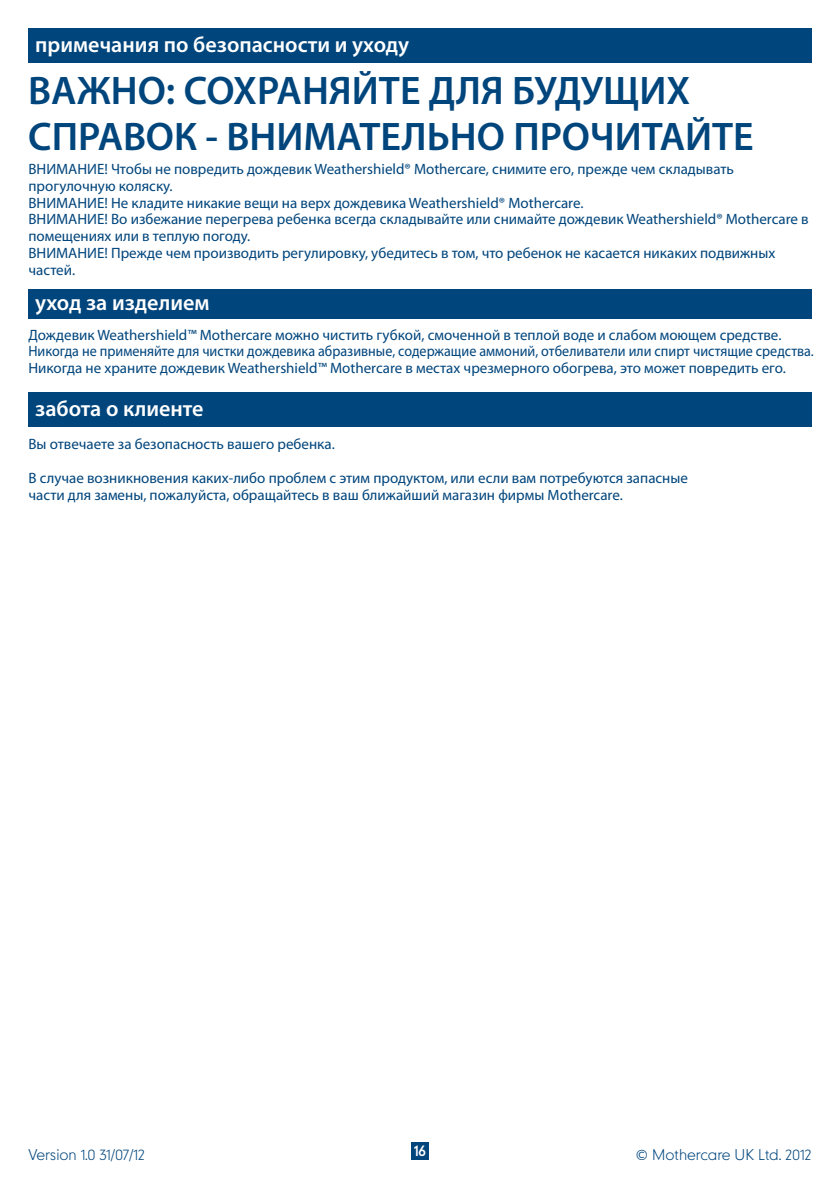
<style>
.page{position:relative;width:840px;height:1191px;background:#fff}
.page>*{position:absolute;margin:0;border:0;box-sizing:border-box;transform-origin:0 0}
.t1{font:600 40px/46px "Myriad Pro";color:#00457c}
.t2{font:600 22px "Myriad Pro";color:#fff}
.t3{font:100 20px "Mothercare";color:#fff}
.t4{font:15px/16.8px "Myriad Pro";color:#00457c}
.t5{font:100 14px "Mothercare";color:#00457c}
.t6{font:14px "Mothercare";color:#fff}
</style>
<div class="page">
<div style="left:411px;top:1142px;width:17px;height:17px;background:#00457c"></div>
<div style="left:28px;top:28px;width:783px;height:34px;background:#00457c"></div>
<div style="left:28px;top:289px;width:783px;height:30px;background:#00457c"></div>
<div style="left:28px;top:393px;width:783px;height:34px;background:#00457c"></div>
<h2 class="t2" style="left:35px;top:30px;width:375px">примечания по безопасности и уходу</h2>
<h1 class="t1" style="left:28px;top:66px;width:726px">ВАЖНО: СОХРАНЯЙТЕ ДЛЯ БУДУЩИХ<br>СПРАВОК - ВНИМАТЕЛЬНО ПРОЧИТАЙТЕ</h1>
<h3 class="t3" style="left:35px;top:32px;width:185px">safety &amp; care notes</h3>
<p class="t4" style="left:28px;top:160px;width:781px">ВНИМАНИЕ! Чтобы не повредить дождевик Weathershield® Мothercare, снимите его, прежде чем складывать прогулочную коляску.<br>ВНИМАНИЕ! Не кладите никакие вещи на верх дождевика Weathershield® Мothercare.<br>ВНИМАНИЕ! Во избежание перегрева ребенка всегда складывайте или снимайте дождевик Weathershield® Мothercare в помещениях или в теплую погоду.<br>ВНИМАНИЕ! Прежде чем производить регулировку, убедитесь в том, что ребенок не касается никаких подвижных частей.</p>
<h2 class="t2" style="left:35px;top:289px;width:176px">уход за изделием</h2>
<p class="t4" style="left:28px;top:326px;width:786px">Дождевик Weathershield™ Мothercare можно чистить губкой, смоченной в теплой воде и слабом моющем средстве.<br>Никогда не применяйте для чистки дождевика абразивные, содержащие аммоний, отбеливатели или спирт чистящие средства.<br>Никогда не храните дождевик Weathershield™ Мothercare в местах чрезмерного обогрева, это может повредить его.</p>
<h2 class="t2" style="left:35px;top:395px;width:170px">забота о клиенте</h2>
<p class="t4" style="left:28px;top:435px;width:308px">Вы отвечаете за безопасность вашего ребенка.</p>
<p class="t4" style="left:28px;top:469px;width:660px">В случае возникновения каких-либо проблем с этим продуктом, или если вам потребуются запасные части для замены, пожалуйста, обращайтесь в ваш ближайший магазин фирмы Mothercare.</p>
<p class="t5" style="left:28px;top:1145px;width:118px">Version 1.0 31/07/12</p>
<p class="t6" style="left:414px;top:1141px;width:13px">16</p>
<p class="t5" style="left:635px;top:1145px;width:177px">© Mothercare UK Ltd. 2012</p>
</div>
